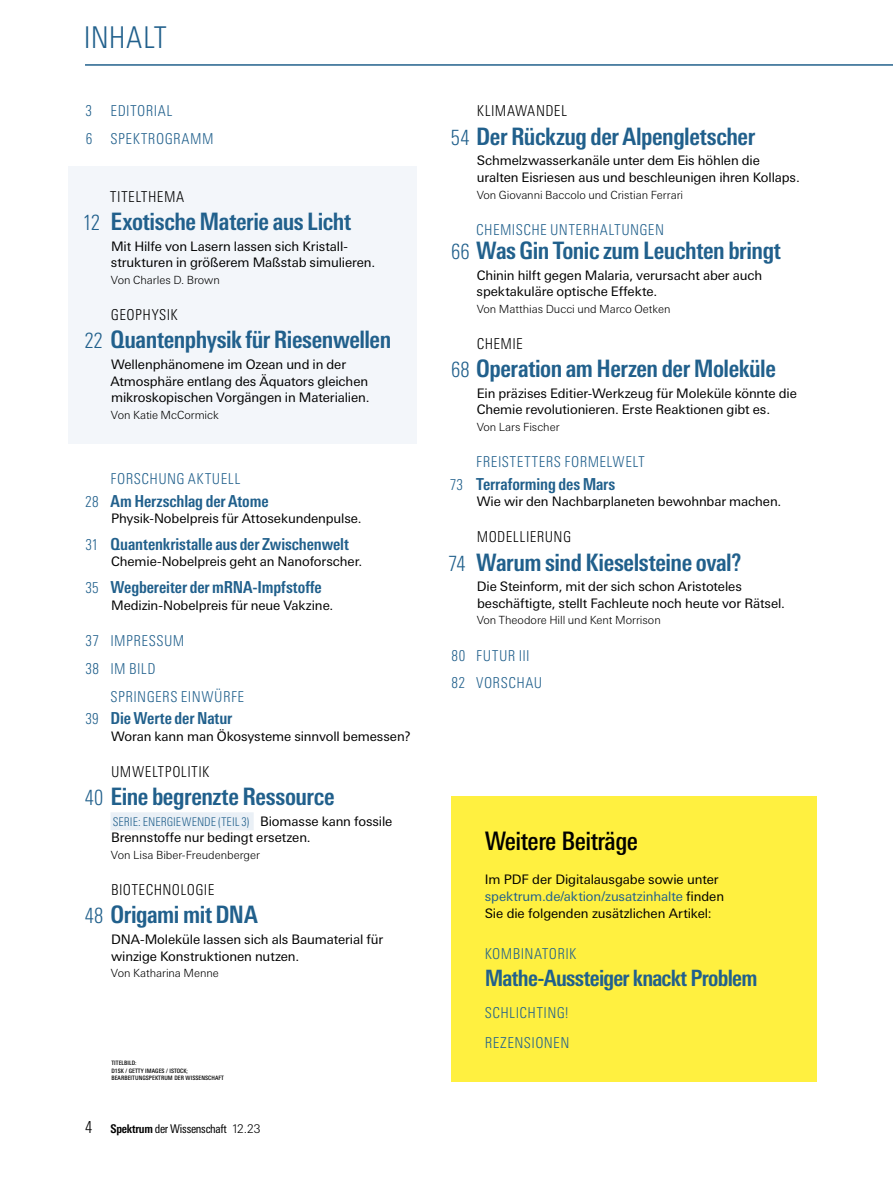
<style>
.page{position:relative;width:893px;height:1191px;background:#fff}
.page>*{position:absolute;margin:0;border:0;box-sizing:border-box;transform-origin:0 0}
.t1{font:300 condensed 30px "Univers Next Pro";letter-spacing:-.005em;color:#21608c}
.t2{font:500 condensed 25.5px "Univers Next Pro";letter-spacing:-.02em;color:#000}
.t3{font:700 condensed 24px "Univers Next Pro";letter-spacing:-.02em;color:#21608c}
.t4{font:700 condensed 22.5px "Univers Next Pro";letter-spacing:-.035em;color:#21608c}
.t5{font:700 condensed 16.5px "Univers Next Pro";letter-spacing:-.01em;color:#21608c}
.t6{font:300 condensed 15px/27.8px "Univers Next Pro";letter-spacing:.03em;color:#21608c}
.t7{font:300 condensed 15px "Univers Next Pro";letter-spacing:.03em;color:#000}
.t8{font:13.2px/16.5px "Univers Next Pro";letter-spacing:-.01em;color:#000}
.t9{font:300 condensed 12px "Univers Next Pro";letter-spacing:.005em;color:#21608c}
.t10{font:condensed 12px "Univers Next Pro";letter-spacing:-.025em;color:#000}
.t11{font:300 11.25px "Univers Next Pro";color:#000}
.t12{font:500 condensed 6px/7.5px "Univers Next Pro";letter-spacing:.01em;color:#000}
.s1{font-weight:300;font-size:21px}
.s2{font-weight:300;font-size:15px}
.s3{font-weight:400;font-stretch:normal;font-size:13.2px;color:#000}
.s4{font-weight:300;font-size:16.5px}
.s5{font-weight:700}
.s6{font-weight:300;font-stretch:normal}
.s7{color:#21608c}
</style>
<div class="page">
<hr style="left:85px;top:65px;width:808px;height:1px;background:#21608c">
<div style="left:68px;top:166px;width:349px;height:278px;background:#f3f6fa"></div>
<div style="left:111px;top:812px;width:143px;height:18px;background:#eaf0f6"></div>
<div style="left:451px;top:796px;width:365px;height:285px;background:#fff040"></div>
<h1 class="t1" style="left:84px;top:20px;width:84px">INHALT</h1>
<p class="t6" style="left:85px;top:97px;width:130px">3 EDITORIAL<br>6 SPEKTROGRAMM</p>
<p class="t7" style="left:110px;top:188px;width:75px">TITELTHEMA</p>
<h3 class="t3" style="left:83px;top:207px;width:270px"><span class="s1">12</span> Exotische Materie aus Licht</h3>
<p class="t8" style="left:111px;top:238px;width:266px">Mit Hilfe von Lasern lassen sich Kristall&shy;strukturen in größerem Maßstab simulieren.</p>
<p class="t11" style="left:111px;top:273px;width:111px">Von Charles D. Brown</p>
<p class="t7" style="left:111px;top:306px;width:68px">GEOPHYSIK</p>
<h3 class="t3" style="left:84px;top:325px;width:308px"><span class="s1">22</span> Quantenphysik für Riesenwellen</h3>
<p class="t8" style="left:110px;top:356px;width:261px">Wellenphänomene im Ozean und in der<br>Atmosphäre entlang des Äquators gleichen mikroskopischen Vorgängen in Materialien.</p>
<p class="t11" style="left:111px;top:408px;width:109px">Von Katie McCormick</p>
<p class="t6" style="left:111px;top:465px;width:131px">FORSCHUNG AKTUELL</p>
<p class="t5" style="left:85px;top:491px;width:185px"><span class="s2">28</span> Am Herzschlag der Atome</p>
<p class="t8" style="left:111px;top:510px;width:252px">Physik-Nobelpreis für Attosekundenpulse.</p>
<p class="t5" style="left:85px;top:534px;width:265px"><span class="s2">31</span> Quantenkristalle aus der Zwischenwelt</p>
<p class="t8" style="left:111px;top:553px;width:253px">Chemie-Nobelpreis geht an Nanoforscher.</p>
<p class="t5" style="left:85px;top:577px;width:238px"><span class="s2">35</span> Wegbereiter der mRNA-Impfstoffe</p>
<p class="t8" style="left:111px;top:597px;width:224px">Medizin-Nobelpreis für neue Vakzine.</p>
<p class="t6" style="left:85px;top:627px;width:100px">37 IMPRESSUM<br>38 IM BILD</p>
<p class="t6" style="left:111px;top:682px;width:135px">SPRINGERS EINWÜRFE</p>
<p class="t5" style="left:85px;top:708px;width:148px"><span class="s2">39</span> Die Werte der Natur</p>
<p class="t8" style="left:111px;top:727px;width:301px">Woran kann man Ökosysteme sinnvoll bemessen?</p>
<p class="t7" style="left:111px;top:763px;width:100px">UMWELTPOLITIK</p>
<h3 class="t3" style="left:85px;top:782px;width:251px"><span class="s1">40</span> Eine begrenzte Ressource</h3>
<p class="t9" style="left:113px;top:814px;width:281px">SERIE: ENERGIEWENDE (TEIL 3) <span class="s3">Biomasse kann fossile</span></p>
<p class="t8" style="left:111px;top:829px;width:201px">Brennstoffe nur bedingt ersetzen.</p>
<p class="t11" style="left:111px;top:848px;width:151px">Von Lisa Biber-Freudenberger</p>
<p class="t7" style="left:111px;top:881px;width:105px">BIOTECHNOLOGIE</p>
<h3 class="t3" style="left:85px;top:900px;width:174px"><span class="s1">48</span> Origami mit DNA</h3>
<p class="t8" style="left:111px;top:931px;width:274px">DNA-Moleküle lassen sich als Baumaterial für winzige Konstruktionen nutzen.</p>
<p class="t11" style="left:111px;top:966px;width:109px">Von Katharina Menne</p>
<p class="t12" style="left:111px;top:1059px;width:114px">TITELBILD:<br>D1SK / GETTY IMAGES / ISTOCK;<br>BEARBEITUNGSPEKTRUM DER WISSENSCHAFT</p>
<p class="t10" style="left:85px;top:1122px;width:177px"><span class="s4">4</span> <span class="s5">Spektrum</span> der Wissenschaft <span class="s6">12.23</span></p>
<p class="t7" style="left:477px;top:103px;width:92px">KLIMAWANDEL</p>
<h3 class="t3" style="left:451px;top:122px;width:306px"><span class="s1">54</span> Der Rückzug der Alpengletscher</h3>
<p class="t8" style="left:477px;top:153px;width:325px">Schmelzwasserkanäle unter dem Eis höhlen die uralten Eisriesen aus und beschleunigen ihren Kollaps.</p>
<p class="t11" style="left:477px;top:188px;width:208px">Von Giovanni Baccolo und Cristian Ferrari</p>
<p class="t6" style="left:476px;top:215px;width:189px">CHEMISCHE UNTERHALTUNGEN</p>
<h3 class="t3" style="left:451px;top:236px;width:331px"><span class="s1">66</span> Was Gin Tonic zum Leuchten bringt</h3>
<p class="t8" style="left:477px;top:267px;width:287px">Chinin hilft gegen Malaria, verursacht aber auch spektakuläre optische Effekte.</p>
<p class="t11" style="left:477px;top:302px;width:195px">Von Matthias Ducci und Marco Oetken</p>
<p class="t7" style="left:477px;top:335px;width:48px">CHEMIE</p>
<h3 class="t3" style="left:451px;top:354px;width:326px"><span class="s1">68</span> Operation am Herzen der Moleküle</h3>
<p class="t8" style="left:477px;top:385px;width:322px">Ein präzises Editier-Werkzeug für Moleküle könnte die<br>Chemie revolutionieren. Erste Reaktionen gibt es.</p>
<p class="t11" style="left:477px;top:420px;width:84px">Von Lars Fischer</p>
<p class="t6" style="left:476px;top:448px;width:170px">FREISTETTERS FORMELWELT</p>
<p class="t5" style="left:450px;top:474px;width:167px"><span class="s2">73</span> Terraforming des Mars</p>
<p class="t8" style="left:477px;top:493px;width:306px">Wie wir den Nachbarplaneten bewohnbar machen.</p>
<p class="t7" style="left:477px;top:528px;width:96px">MODELLIERUNG</p>
<h3 class="t3" style="left:448px;top:548px;width:295px"><span class="s1">74</span> Warum sind Kieselsteine oval?</h3>
<p class="t8" style="left:477px;top:578px;width:310px">Die Steinform, mit der sich schon Aristoteles beschäftigte, stellt Fachleute noch heute vor Rätsel.</p>
<p class="t11" style="left:477px;top:614px;width:186px">Von Theodore Hill und Kent Morrison</p>
<p class="t6" style="left:451px;top:641px;width:92px">80 FUTUR III<br>82 VORSCHAU</p>
<h2 class="t2" style="left:485px;top:825px;width:155px">Weitere Beiträge</h2>
<p class="t8" style="left:485px;top:870px;width:241px;line-height:17.2px">Im PDF der Digitalausgabe sowie unter <span class="s7">spektrum.de/aktion/zusatzinhalte</span> finden<br>Sie die folgenden zusätzlichen Artikel:</p>
<p class="t6" style="left:485px;top:939px;width:93px">KOMBINATORIK</p>
<h3 class="t4" style="left:485px;top:964px;width:274px">Mathe-Aussteiger knackt Problem</h3>
<p class="t6" style="left:485px;top:997px;width:86px;line-height:29.8px">SCHLICHTING!<br>REZENSIONEN</p>
</div>
